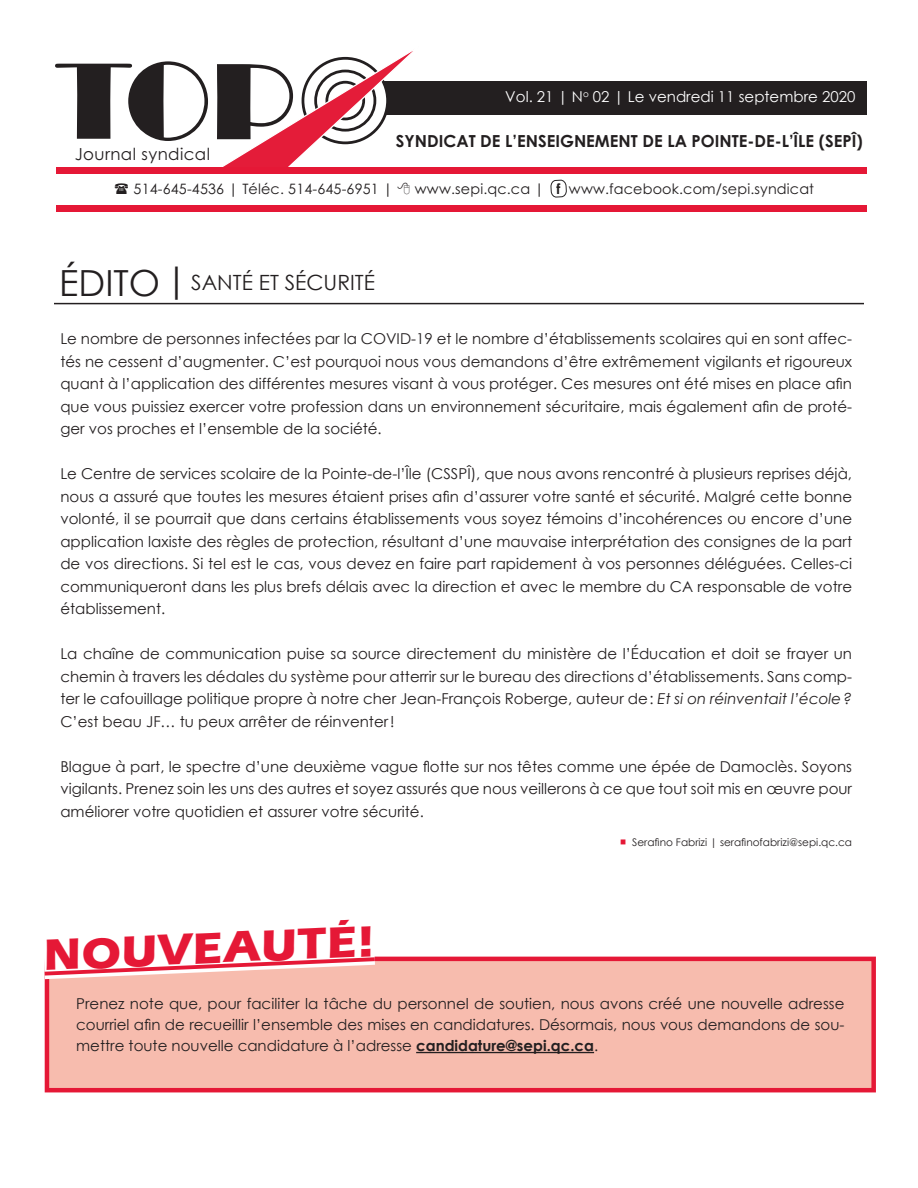
<style>
.page{position:relative;width:918px;height:1188px;background:#fff}
.page>*{position:absolute;margin:0;border:0;box-sizing:border-box;transform-origin:0 0}
.t1{font:700 45px "Eras ITC";color:#e51836}
.t2{font:21px "Century Gothic";color:#231f20}
.t3{font:700 16.65px "Century Gothic";color:#231f20}
.t4{font:16.65px "Century Gothic";letter-spacing:.025em;color:#231f20}
.t5{font:15px/22.5px "Century Gothic";color:#231f20;text-align:justify}
.t6{font:15px "Century Gothic";color:#fff}
.t7{font:14.4px "Century Gothic";letter-spacing:.01em;color:#231f20}
.t8{font:10.5px "Century Gothic";color:#231f20}
.s1{font-weight:700}
.s2{font-size:36px}
.s3{font-style:italic}
.s4{font-size:21px;color:#e51836}
</style>
<div class="page">
<svg style="left:55px;top:61px;width:153px;height:80px"></svg>
<div style="left:333px;top:81px;width:533px;height:34px;background:#231f20"></div>
<svg style="left:217px;top:51px;width:196px;height:116px"></svg>
<div style="left:56px;top:167px;width:810px;height:7px;background:#e51836"></div>
<div style="left:56px;top:205px;width:810px;height:6px;background:#e51836"></div>
<svg style="left:550px;top:179px;width:17px;height:19px"></svg>
<hr style="left:54px;top:303px;width:810px;height:1px;background:#231f20">
<div style="left:47px;top:959px;width:827px;height:131px;background:#f7bcae"></div>
<hr style="left:416px;top:1052px;width:178px;height:1px;background:#231f20">
<div style="left:45px;top:957px;width:831px;height:135px;border:4px solid #e51836"></div>
<svg style="left:44px;top:956px;width:335px;height:23px"></svg>
<p class="t4" style="left:75px;top:142px;width:137px">Journal syndical</p>
<p class="t6" style="left:505px;top:86px;width:352px">Vol. 21 | N<sup>o</sup> 02 | Le vendredi 11 septembre 2020</p>
<p class="t3" style="left:396px;top:128px;width:468px">SYNDICAT DE L’ENSEIGNEMENT DE LA POINTE-DE-L’ÎLE (SEPÎ)</p>
<p class="t7" style="left:134px;top:179px;width:261px">514-645-4536 | Téléc. 514-645-6951 |</p>
<p class="t7" style="left:415px;top:179px;width:401px">www.sepi.qc.ca | <span class="s1">f</span> www.facebook.com/sepi.syndicat</p>
<h2 class="t2" style="left:59px;top:267px;width:317px"><span class="s2">ÉDITO|</span> SANTÉ ET SÉCURITÉ</h2>
<p class="t5" style="left:60px;top:327px;width:793px">Le nombre de personnes infectées par la COVID-19 et le nombre d’établissements scolaires qui en sont affec&shy;tés ne cessent d’augmenter. C’est pourquoi nous vous demandons d’être extrêmement vigilants et rigoureux quant à l’application des différentes mesures visant à vous protéger. Ces mesures ont été mises en place afin que vous puissiez exercer votre profession dans un environnement sécuritaire, mais également afin de proté&shy;ger vos proches et l’ensemble de la société.</p>
<p class="t5" style="left:60px;top:462px;width:793px">Le Centre de services scolaire de la Pointe-de-l’Île (CSSPÎ), que nous avons rencontré à plusieurs reprises déjà, nous a assuré que toutes les mesures étaient prises afin d’assurer votre santé et sécurité. Malgré cette bonne volonté, il se pourrait que dans certains établissements vous soyez témoins d’incohérences ou encore d’une application laxiste des règles de protection, résultant d’une mauvaise interprétation des consignes de la part de vos directions. Si tel est le cas, vous devez en faire part rapidement à vos personnes déléguées. Celles-ci communiqueront dans les plus brefs délais avec la direction et avec le membre du CA responsable de votre établissement.</p>
<p class="t5" style="left:60px;top:642px;width:793px">La chaîne de communication puise sa source directement du ministère de l’Éducation et doit se frayer un chemin à travers les dédales du système pour atterrir sur le bureau des directions d’établissements. Sans comp&shy;ter le cafouillage politique propre à notre cher Jean-François Roberge, auteur de: <span class="s3">Et si on réinventait l’école?<br></span>C’est beau JF… tu peux arrêter de réinventer!</p>
<p class="t5" style="left:60px;top:755px;width:793px">Blague à part, le spectre d’une deuxième vague flotte sur nos têtes comme une épée de Damoclès. Soyons vigilants. Prenez soin les uns des autres et soyez assurés que nous veillerons à ce que tout soit mis en œuvre pour améliorer votre quotidien et assurer votre sécurité.</p>
<p class="t8" style="left:619px;top:835px;width:234px"><span class="s4">▪</span> Serafino Fabrizi | serafinofabrizi@sepi.qc.ca</p>
<h1 class="t1" style="left:42px;top:931px;width:332px;rotate:-3deg">NOUVEAUTÉ!</h1>
<p class="t5" style="left:76px;top:993px;width:770px;line-height:21px">Prenez note que, pour faciliter la tâche du personnel de soutien, nous avons créé une nouvelle adresse courriel afin de recueillir l’ensemble des mises en candidatures. Désormais, nous vous demandons de sou&shy;mettre toute nouvelle candidature à l’adresse <span class="s1">candidature@sepi.qc.ca</span>.</p>
</div>
